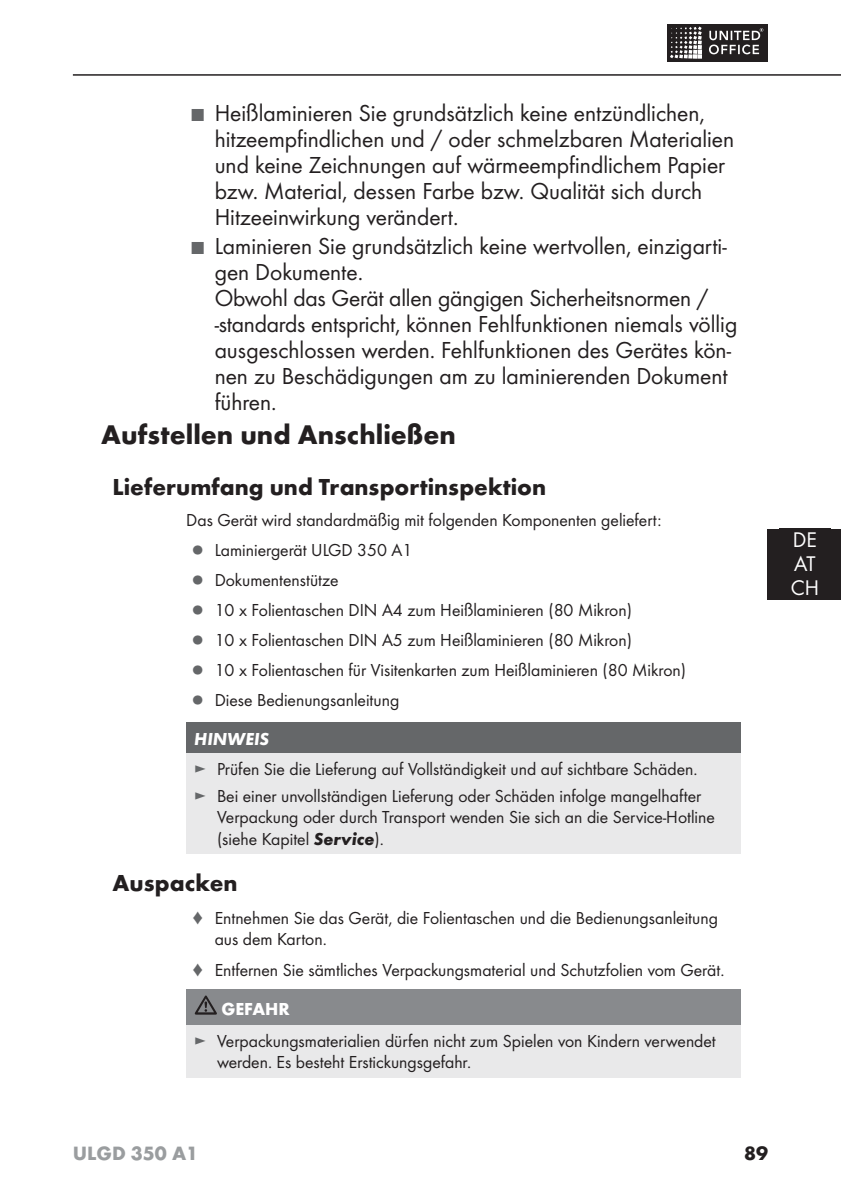
<style>
.page{position:relative;width:841px;height:1191px;background:#fff}
.page>*{position:absolute;margin:0;border:0;box-sizing:border-box;transform-origin:0 0}
.t1{font:700 28px "Futura";color:#231f20}
.t2{font:24px/26px "Futura Boo";color:#231f20}
.t3{font:700 24px "Futura";color:#231f20}
.t4{font:22px/24px "Futura Boo";color:#fff}
.t5{font:700 20px "Futura";color:#9a9d9f}
.t6{font:700 20px "Futura";color:#231f20}
.t7{font:18px/30.2px "Futura Boo";color:#231f20}
.t8{font:italic 700 18px "Futura";color:#fff}
.t9{font:700 18px "Futura";color:#fff}
.s1{font-size:18px;color:#656769}
.s2{color:#656769}
.s3{font-family:"Futura";font-weight:700;font-style:italic}
</style>
<div class="page">
<hr style="left:73px;top:74px;width:768px;height:2px;background:#231f20">
<div style="left:667px;top:24px;width:100px;height:37px;background:#231f20"></div>
<svg style="left:670px;top:27px;width:32px;height:32px"></svg>
<svg style="left:709px;top:28px;width:54px;height:26px"></svg>
<div style="left:768px;top:528px;width:73px;height:71px;background:#231f20"></div>
<div style="left:186px;top:722px;width:555px;height:31px;background:#656769"></div>
<div style="left:186px;top:753px;width:555px;height:100px;background:#e9e9ea"></div>
<div style="left:186px;top:989px;width:555px;height:36px;background:#888a8d"></div>
<div style="left:186px;top:1025px;width:555px;height:52px;background:#e9e9ea"></div>
<svg style="left:195px;top:995px;width:22px;height:19px"></svg>
<p class="t2" style="left:215px;top:102px;width:521px;text-indent:-23px"><span class="s1">■</span> Heißlaminieren Sie grundsätzlich keine entzündlichen, hitzeempfindlichen und / oder schmelzbaren Materialien und keine Zeichnungen auf wärmeempfindlichem Papier bzw. Material, dessen Farbe bzw. Qualität sich durch Hitzeeinwirkung verändert.</p>
<p class="t2" style="left:215px;top:234px;width:524px;text-indent:-23px"><span class="s1">■</span> Laminieren Sie grundsätzlich keine wertvollen, einzigarti&shy;gen Dokumente.<br>Obwohl das Gerät allen gängigen Sicherheitsnormen / -standards entspricht, können Fehlfunktionen niemals völlig ausgeschlossen werden. Fehlfunktionen des Gerätes kön&shy;nen zu Beschädigungen am zu laminierenden Dokument führen.</p>
<h1 class="t1" style="left:101px;top:423px;width:356px">Aufstellen und Anschließen</h1>
<h2 class="t3" style="left:113px;top:478px;width:435px">Lieferumfang und Transportinspektion</h2>
<p class="t7" style="left:192px;top:505px;width:495px;text-indent:-6px">Das Gerät wird standardmäßig mit folgenden Komponenten geliefert:<br><span class="s2">▯</span> Laminiergerät ULGD 350 A1<br><span class="s2">▯</span> Dokumentenstütze<br><span class="s2">▯</span> 10 x Folientaschen DIN A4 zum Heißlaminieren (80 Mikron)<br><span class="s2">▯</span> 10 x Folientaschen DIN A5 zum Heißlaminieren (80 Mikron)<br><span class="s2">▯</span> 10 x Folientaschen für Visitenkarten zum Heißlaminieren (80 Mikron) <span class="s2">▯</span> Diese Bedienungsanleitung</p>
<p class="t8" style="left:194px;top:731px;width:76px">HINWEIS</p>
<p class="t7" style="left:194px;top:755px;width:508px;line-height:27.2px"><span class="s2">►</span> Prüfen Sie die Lieferung auf Vollständigkeit und auf sichtbare Schäden. <span class="s2">►</span> Bei einer unvollständigen Lieferung oder Schäden infolge mangelhafter</p>
<p class="t7" style="left:217px;top:807px;width:499px;line-height:21.6px">Verpackung oder durch Transport wenden Sie sich an die Service-Hotline (siehe Kapitel <span class="s3">Service</span>).</p>
<h2 class="t3" style="left:113px;top:873px;width:126px">Auspacken</h2>
<p class="t7" style="left:215px;top:907px;width:505px;line-height:21.6px;text-indent:-23px"><span class="s2">♦</span> Entnehmen Sie das Gerät, die Folientaschen und die Bedienungsanleitung aus dem Karton.</p>
<p class="t7" style="left:192px;top:955px;width:534px"><span class="s2">♦</span> Entfernen Sie sämtliches Verpackungsmaterial und Schutzfolien vom Gerät.</p>
<p class="t9" style="left:221px;top:1002px;width:70px">GEFAHR</p>
<p class="t7" style="left:217px;top:1030px;width:500px;line-height:21.6px;text-indent:-23px"><span class="s2">►</span> Verpackungsmaterialien dürfen nicht zum Spielen von Kindern verwendet werden. Es besteht Erstickungsgefahr.</p>
<p class="t4" style="left:790px;top:529px;width:30px">DE<br>AT<br>CH</p>
<p class="t5" style="left:73px;top:1144px;width:127px">ULGD 350 A1</p>
<p class="t6" style="left:744px;top:1145px;width:25px">89</p>
</div>
